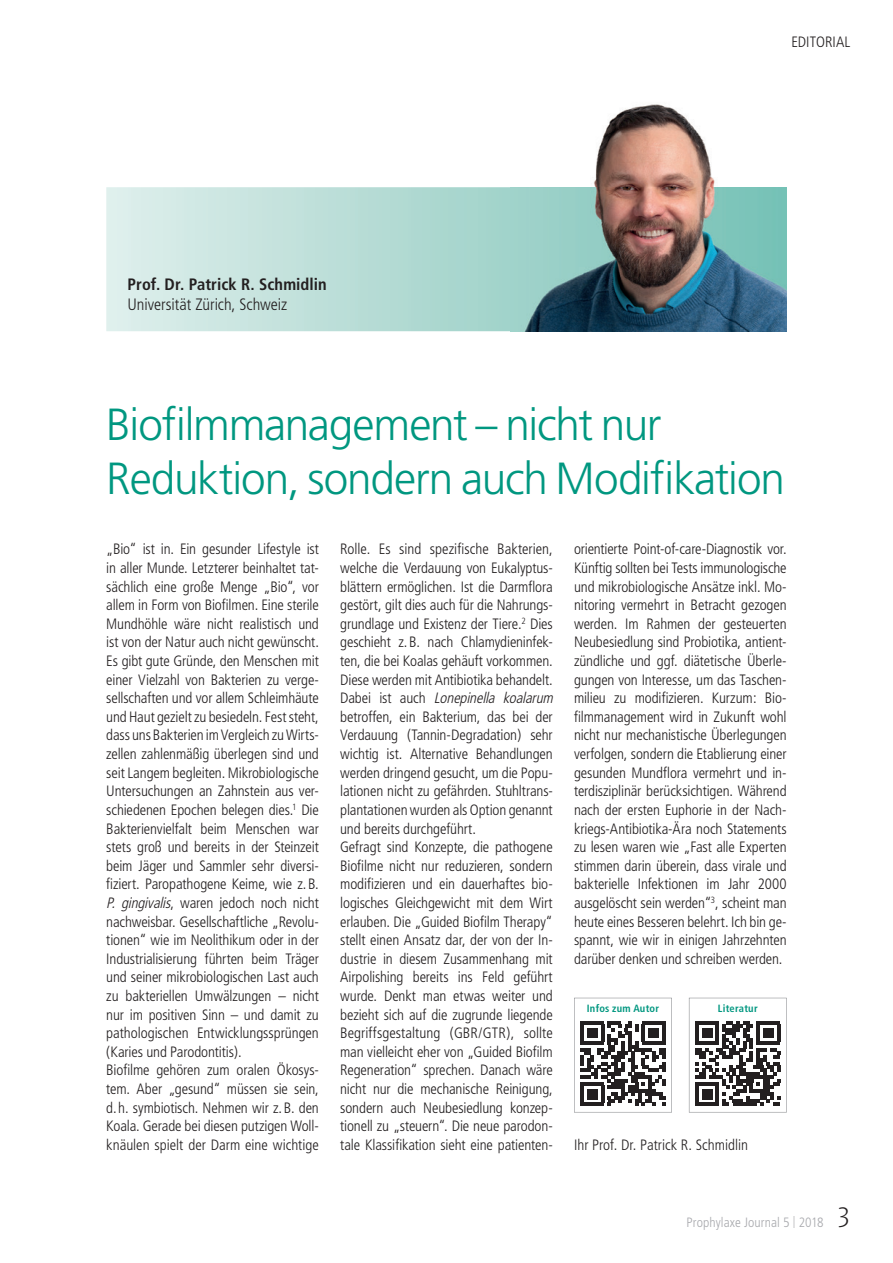
<style>
.page{position:relative;width:893px;height:1263px;background:#fff}
.page>*{position:absolute;margin:0;border:0;box-sizing:border-box;transform-origin:0 0}
.t1{font:300 45px/54px "Frutiger";letter-spacing:-.025em;color:#009780}
.t2{font:700 condensed 16.5px "Frutiger";letter-spacing:.005em;color:#231f20}
.t3{font:300 condensed 16.5px "Frutiger";letter-spacing:-.005em;color:#231f20}
.t4{font:300 condensed 15px/18.6px "Frutiger";letter-spacing:-.01em;color:#231f20}
.t5{font:300 condensed 15px "Frutiger";letter-spacing:.01em;color:#231f20}
.t6{font:300 condensed 13.5px "Frutiger";letter-spacing:.005em;color:#a8a9ad}
.t7{font:700 condensed 10.5px "Frutiger";letter-spacing:.02em;color:#009780}
.s1{font-style:italic}
.s2{font-size:12px}
.s3{font-family:"Glasgow";font-weight:200;font-stretch:normal;font-size:27px;color:#231f20}
</style>
<div class="page">
<svg style="left:106px;top:187px;width:404px;height:144px"></svg>
<img style="left:510px;top:104px;width:277px;height:227px">
<svg style="left:574px;top:998px;width:98px;height:114px"></svg>
<svg style="left:689px;top:998px;width:98px;height:114px"></svg>
<p class="t5" style="left:791px;top:34px;width:61px">EDITORIAL</p>
<p class="t2" style="left:128px;top:275px;width:201px">Prof. Dr. Patrick R. Schmidlin</p>
<p class="t3" style="left:128px;top:295px;width:161px">Universität Zürich, Schweiz</p>
<h1 class="t1" style="left:106px;top:398px;width:680px">Biofilmmanagement – nicht nur<br>Reduktion, sondern auch Modifikation</h1>
<p class="t4" style="left:106px;top:540px;width:214px">„Bio“ ist in. Ein gesunder Lifestyle ist in aller Munde. Letzterer beinhaltet tat&shy;sächlich eine große Menge „Bio“, vor allem in Form von Biofilmen. Eine sterile Mundhöhle wäre nicht realistisch und ist von der Natur auch nicht gewünscht.<br>Es gibt gute Gründe, den Menschen mit einer Vielzahl von Bakterien zu verge&shy;sellschaften und vor allem Schleimhäute und Haut gezielt zu besiedeln. Fest steht, dass uns Bakterien im Vergleich zu Wirts&shy;zellen zahlenmäßig überlegen sind und seit Langem begleiten. Mikrobiologische Untersuchungen an Zahnstein aus ver&shy;schiedenen Epochen belegen dies.<sup>1</sup> Die Bakterienvielfalt beim Menschen war stets groß und bereits in der Steinzeit beim Jäger und Sammler sehr diversi&shy;fiziert. Paropathogene Keime, wie z. B.<br><span class="s1">P. gingivalis</span>, waren jedoch noch nicht nachweisbar. Gesellschaftliche „Revolu&shy;tionen“ wie im Neolithikum oder in der Industrialisierung führten beim Träger und seiner mikrobiologischen Last auch zu bakteriellen Umwälzungen – nicht nur im positiven Sinn – und damit zu pathologischen Entwicklungssprüngen (Karies und Parodontitis).<br>Biofilme gehören zum oralen Ökosys&shy;tem. Aber „gesund“ müssen sie sein, d. h. symbiotisch. Nehmen wir z. B. den Koala. Gerade bei diesen putzigen Woll&shy;knäulen spielt der Darm eine wichtige</p>
<p class="t4" style="left:340px;top:540px;width:218px">Rolle. Es sind spezifische Bakterien, welche die Verdauung von Eukalyptus&shy;blättern ermöglichen. Ist die Darmflora gestört, gilt dies auch für die Nahrungs&shy;grundlage und Existenz der Tiere.<sup>2</sup> Dies geschieht z. B. nach Chlamydieninfek&shy;ten, die bei Koalas gehäuft vorkommen.<br>Diese werden mit Antibiotika behandelt.<br>D a b e i i s t a u c h <span class="s1">Lonepinella koalarum </span>betroffen, ein Bakterium, das bei der Verdauung (Tannin-Degradation) sehr wichtig ist. Alternative Behandlungen werden dringend gesucht, um die Popu&shy;lationen nicht zu gefährden. Stuhltrans&shy;plantationen wurden als Option genannt und bereits durchgeführt.<br>Gefragt sind Konzepte, die pathogene Biofilme nicht nur reduzieren, sondern modifizieren und ein dauerhaftes bio&shy;logisches Gleichgewicht mit dem Wirt erlauben. Die „Guided Biofilm Therapy“ stellt einen Ansatz dar, der von der In&shy;dustrie in diesem Zusammenhang mit Airpolishing bereits ins Feld geführt wurde. Denkt man etwas weiter und bezieht sich auf die zugrunde liegende Begriffsgestaltung (GBR/GTR), sollte man vielleicht eher von „Guided Biofilm Regeneration“ sprechen. Danach wäre nicht nur die mechanische Reinigung, sondern auch Neubesiedlung konzep&shy;tionell zu „steuern“. Die neue parodon&shy;tale Klassifikation sieht eine patienten-</p>
<p class="t4" style="left:574px;top:540px;width:214px;text-align:justify">orientierte Point-of-care-Diagnostik vor.<br>Künftig sollten bei Tests immunologische und mikrobiologische Ansätze inkl. Mo&shy;nitoring vermehrt in Betracht gezogen werden. Im Rahmen der gesteuerten Neubesiedlung sind Probiotika, antient&shy;zündliche und ggf. diätetische Überle&shy;gungen von Interesse, um das Taschen&shy;milieu zu modifizieren. Kurzum: Bio&shy;filmmanagement wird in Zukunft wohl nicht nur mechanistische Überlegungen verfolgen, sondern die Etablierung einer gesunden Mundflora vermehrt und in&shy;terdisziplinär berücksichtigen. Während nach der ersten Euphorie in der Nach&shy;kriegs-Antibiotika-Ära noch Statements zu lesen waren wie „Fast alle Experten stimmen darin überein, dass virale und bakterielle Infektionen im Jahr 2000 ausgelöscht sein werden“<sup>3</sup>, scheint man heute eines Besseren belehrt. Ich bin ge&shy;spannt, wie wir in einigen Jahrzehnten darüber denken und schreiben werden.</p>
<p class="t7" style="left:587px;top:1002px;width:74px">Infos zum Autor</p>
<p class="t7" style="left:718px;top:1002px;width:41px">Literatur</p>
<p class="t4" style="left:574px;top:1135px;width:175px">Ihr Prof. Dr. Patrick R. Schmidlin</p>
<p class="t6" style="left:687px;top:1214px;width:165px">Prophylaxe Journal 5 <span class="s2">|</span> 2018 <span class="s3">3</span></p>
</div>
